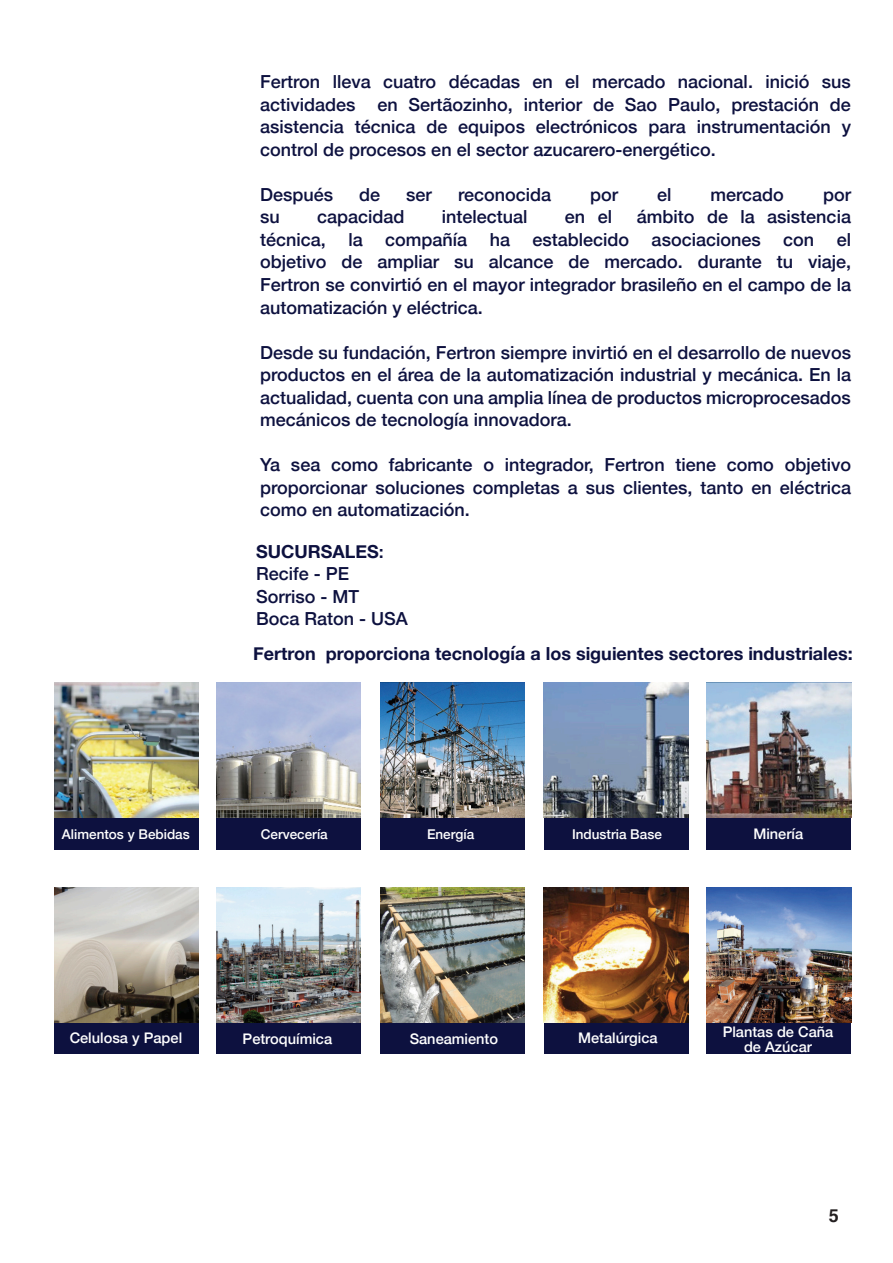
<style>
.page{position:relative;width:893px;height:1263px;background:#fff}
.page>*{position:absolute;margin:0;border:0;box-sizing:border-box;transform-origin:0 0}
.t1{font:500 18px/22.5px "Helvetica Neue";color:#0d113f;text-align:justify}
.t2{font:700 18px/22.5px "Helvetica Neue";color:#0d113f}
.t3{font:700 18px "Helvetica";color:#231f20}
.t4{font:500 14.55px/14.5px "Helvetica Neue";color:#fff;text-align:center}
.t5{font:500 13.5px "Helvetica Neue";color:#fff}
.s1{font-weight:500}
</style>
<div class="page">
<div style="left:54px;top:703px;width:144px;height:146px;background:#0d113f"></div>
<div style="left:54px;top:908px;width:144px;height:146px;background:#0d113f"></div>
<div style="left:216px;top:908px;width:144px;height:146px;background:#0d113f"></div>
<div style="left:380px;top:908px;width:144px;height:146px;background:#0d113f"></div>
<div style="left:544px;top:908px;width:144px;height:146px;background:#0d113f"></div>
<div style="left:707px;top:908px;width:144px;height:146px;background:#0d113f"></div>
<div style="left:216px;top:703px;width:144px;height:146px;background:#0d113f"></div>
<div style="left:380px;top:703px;width:144px;height:146px;background:#0d113f"></div>
<div style="left:544px;top:703px;width:144px;height:146px;background:#0d113f"></div>
<div style="left:707px;top:703px;width:144px;height:146px;background:#0d113f"></div>
<img style="left:54px;top:683px;width:144px;height:135px">
<img style="left:216px;top:683px;width:144px;height:135px">
<img style="left:380px;top:683px;width:144px;height:135px">
<img style="left:544px;top:683px;width:144px;height:135px">
<img style="left:707px;top:683px;width:144px;height:135px">
<img style="left:54px;top:887px;width:144px;height:135px">
<img style="left:216px;top:887px;width:144px;height:135px">
<img style="left:380px;top:887px;width:144px;height:135px">
<img style="left:544px;top:887px;width:144px;height:135px">
<img style="left:707px;top:887px;width:144px;height:135px">
<p class="t1" style="left:260px;top:69px;width:592px">Fertron lleva cuatro décadas en el mercado nacional. inició sus actividades en Sertãozinho, interior de Sao Paulo, prestación de asistencia técnica de equipos electrónicos para instrumentación y control de procesos en el sector azucarero-energético.</p>
<p class="t1" style="left:260px;top:182px;width:75px">Después</p>
<p class="t1" style="left:359px;top:182px;width:23px">de</p>
<p class="t1" style="left:406px;top:182px;width:27px">ser</p>
<p class="t1" style="left:458px;top:182px;width:95px">reconocida</p>
<p class="t1" style="left:590px;top:182px;width:30px">por</p>
<p class="t1" style="left:657px;top:182px;width:16px">el</p>
<p class="t1" style="left:711px;top:182px;width:75px">mercado</p>
<p class="t1" style="left:823px;top:182px;width:30px">por</p>
<p class="t1" style="left:260px;top:204px;width:21px">su</p>
<p class="t1" style="left:317px;top:204px;width:89px">capacidad</p>
<p class="t1" style="left:442px;top:204px;width:87px">intelectual</p>
<p class="t1" style="left:565px;top:204px;width:49px">en el</p>
<p class="t1" style="left:260px;top:204px;width:592px;text-indent:377px">ámbito de la asistencia técnica, la compañía ha establecido asociaciones con el objetivo de ampliar su alcance de mercado. durante tu viaje, Fertron se convirtió en el mayor integrador brasileño en el campo de la automatización y eléctrica.</p>
<p class="t1" style="left:260px;top:339px;width:592px">Desde su fundación, Fertron siempre invirtió en el desarrollo de nuevos productos en el área de la automatización industrial y mecánica. En la actualidad, cuenta con una amplia línea de productos microprocesados mecánicos de tecnología innovadora.</p>
<p class="t1" style="left:260px;top:452px;width:592px">Ya sea como fabricante o integrador, Fertron tiene como objetivo proporcionar soluciones completas a sus clientes, tanto en eléctrica como en automatización.</p>
<p class="t2" style="left:256px;top:540px;width:129px">SUCURSALES<span class="s1">:<br>Recife - PE</span></p>
<p class="t1" style="left:256px;top:583px;width:105px">Sorriso - MT</p>
<p class="t1" style="left:256px;top:606px;width:153px">Boca Raton - USA</p>
<p class="t2" style="left:253px;top:642px;width:601px">Fertron proporciona tecnología a los siguientes sectores industriales:</p>
<p class="t5" style="left:62px;top:824px;width:129px">Alimentos y Bebidas</p>
<p class="t5" style="left:261px;top:823px;width:69px">Cervecería</p>
<p class="t5" style="left:427px;top:823px;width:49px">Energía</p>
<p class="t5" style="left:572px;top:823px;width:91px">Industria Base</p>
<p class="t4" style="left:753px;top:825px;width:51px">Minería</p>
<p class="t4" style="left:70px;top:1030px;width:114px">Celulosa y Papel</p>
<p class="t4" style="left:243px;top:1030px;width:91px">Petroquímica</p>
<p class="t4" style="left:410px;top:1031px;width:90px">Saneamiento</p>
<p class="t4" style="left:578px;top:1030px;width:81px">Metalúrgica</p>
<p class="t4" style="left:723px;top:1023px;width:112px">Plantas de Caña de Azúcar</p>
<p class="t3" style="left:829px;top:1201px;width:12px">5</p>
</div>
